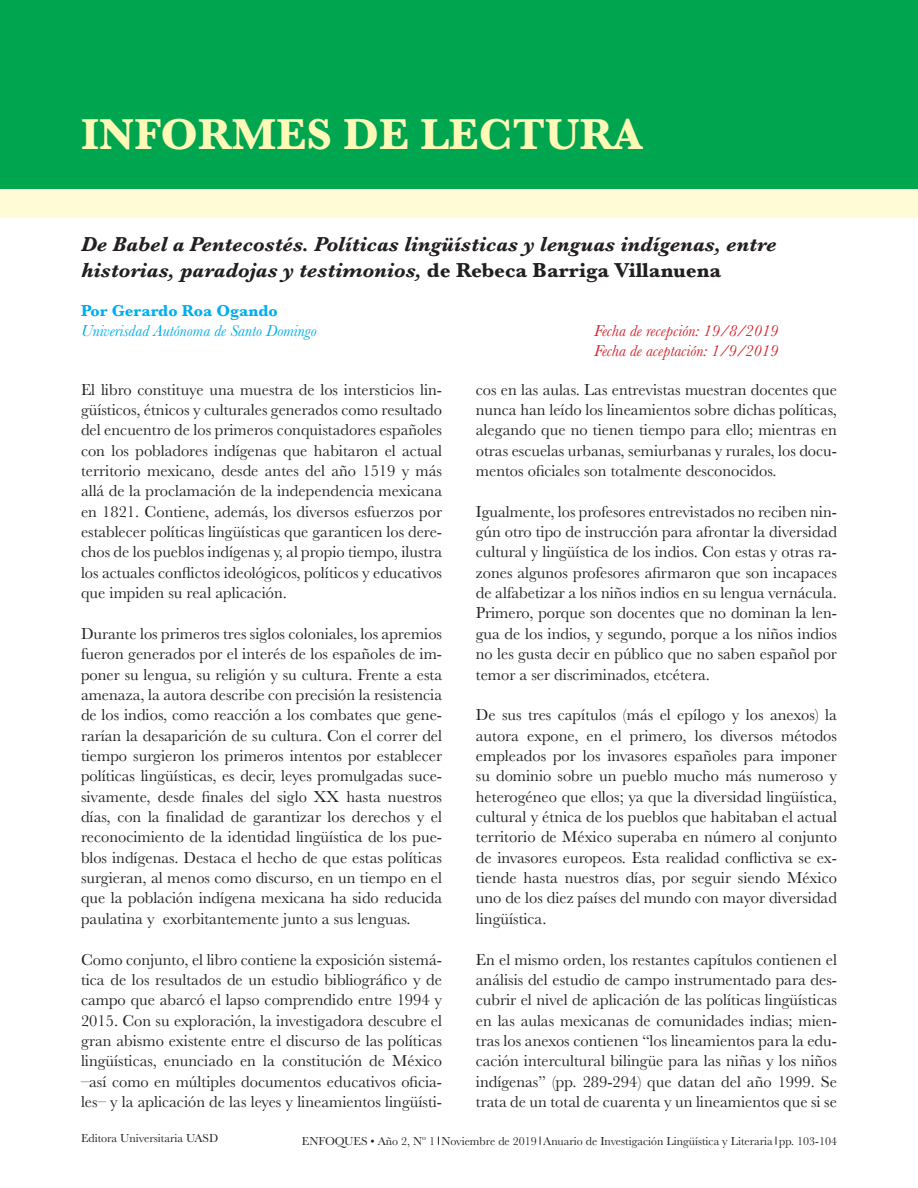
<style>
.page{position:relative;width:918px;height:1188px;background:#fff}
.page>*{position:absolute;margin:0;border:0;box-sizing:border-box;transform-origin:0 0}
.texto{font:700 45px "Baskerville";color:#fff9b8}
.titulo{font:italic 700 21px "Baskerville";color:#231f20}
.texto-2{font:16.5px/20.4px "Baskerville";color:#231f20;text-align:justify}
.texto-3{font:italic 16.5px "Baskerville";color:#d1232a}
.texto-4{font:italic 16.5px "Baskerville";color:#00aeef}
.texto-5{font:700 16.5px "Baskerville";color:#00aeef}
.t1{font:12px "Baskerville";color:#231f20}
.s1{font-style:normal}
</style>
<div class="page">
<div style="left:0;top:0;width:918px;height:217px;background:#00a54f"></div>
<div style="left:0;top:189px;width:918px;height:28px;background:#fffbd6"></div>
<p class="texto" style="left:81px;top:103px;width:563px">INFORMES DE LECTURA</p>
<p class="titulo" style="left:81px;top:230px;width:697px">De Babel a Pentecostés. Políticas lingüísticas y lenguas indígenas, entre</p>
<p class="titulo" style="left:81px;top:255px;width:642px">historias, paradojas y testimonios, <span class="s1">de Rebeca Barriga Villanuena</span></p>
<p class="texto-5" style="left:81px;top:299px;width:198px">Por Gerardo Roa Ogando</p>
<p class="texto-4" style="left:81px;top:320px;width:237px">Univerisdad Autónoma de Santo Domingo</p>
<p class="texto-3" style="left:594px;top:320px;width:186px">Fecha de recepción: 19/8/2019</p>
<p class="texto-3" style="left:594px;top:340px;width:186px">Fecha de aceptación: 1/9/2019</p>
<p class="texto-2" style="left:81px;top:379px;width:363px">El libro constituye una muestra de los intersticios lin&shy;güísticos, étnicos y culturales generados como resultado del encuentro de los primeros conquistadores españoles con los pobladores indígenas que habitaron el actual territorio mexicano, desde antes del año 1519 y más allá de la proclamación de la independencia mexicana en 1821. Contiene, además, los diversos esfuerzos por establecer políticas lingüísticas que garanticen los dere&shy;chos de los pueblos indígenas y, al propio tiempo, ilustra los actuales conflictos ideológicos, políticos y educativos que impiden su real aplicación.</p>
<p class="texto-2" style="left:81px;top:624px;width:363px">Durante los primeros tres siglos coloniales, los apremios fueron generados por el interés de los españoles de im&shy;poner su lengua, su religión y su cultura. Frente a esta amenaza, la autora describe con precisión la resistencia de los indios, como reacción a los combates que gene&shy;rarían la desaparición de su cultura. Con el correr del tiempo surgieron los primeros intentos por establecer políticas lingüísticas, es decir, leyes promulgadas suce&shy;sivamente, desde finales del siglo XX hasta nuestros días, con la finalidad de garantizar los derechos y el reconocimiento de la identidad lingüística de los pue&shy;blos indígenas. Destaca el hecho de que estas políticas surgieran, al menos como discurso, en un tiempo en el que la población indígena mexicana ha sido reducida paulatina y exorbitantemente junto a sus lenguas.</p>
<p class="texto-2" style="left:81px;top:949px;width:363px">Como conjunto, el libro contiene la exposición sistemá&shy;tica de los resultados de un estudio bibliográfico y de campo que abarcó el lapso comprendido entre 1994 y 2015. Con su exploración, la investigadora descubre el gran abismo existente entre el discurso de las políticas lingüísticas, enunciado en la constitución de México –así como en múltiples documentos educativos oficia&shy;les– y la aplicación de las leyes y lineamientos lingüísti-</p>
<p class="texto-2" style="left:476px;top:379px;width:363px">cos en las aulas. Las entrevistas muestran docentes que nunca han leído los lineamientos sobre dichas políticas, alegando que no tienen tiempo para ello; mientras en otras escuelas urbanas, semiurbanas y rurales, los docu&shy;mentos oficiales son totalmente desconocidos.</p>
<p class="texto-2" style="left:476px;top:501px;width:363px">Igualmente, los profesores entrevistados no reciben nin&shy;gún otro tipo de instrucción para afrontar la diversidad cultural y lingüística de los indios. Con estas y otras ra&shy;zones algunos profesores afirmaron que son incapaces de alfabetizar a los niños indios en su lengua vernácula.<br>Primero, porque son docentes que no dominan la len&shy;gua de los indios, y segundo, porque a los niños indios no les gusta decir en público que no saben español por temor a ser discriminados, etcétera.</p>
<p class="texto-2" style="left:476px;top:705px;width:363px">De sus tres capítulos (más el epílogo y los anexos) la autora expone, en el primero, los diversos métodos empleados por los invasores españoles para imponer su dominio sobre un pueblo mucho más numeroso y heterogéneo que ellos; ya que la diversidad lingüística, cultural y étnica de los pueblos que habitaban el actual territorio de México superaba en número al conjunto de invasores europeos. Esta realidad conflictiva se ex&shy;tiende hasta nuestros días, por seguir siendo México uno de los diez países del mundo con mayor diversidad lingüística.</p>
<p class="texto-2" style="left:476px;top:949px;width:363px">En el mismo orden, los restantes capítulos contienen el análisis del estudio de campo instrumentado para des&shy;cubrir el nivel de aplicación de las políticas lingüísticas en las aulas mexicanas de comunidades indias; mien&shy;tras los anexos contienen “los lineamientos para la edu&shy;cación intercultural bilingüe para las niñas y los niños indígenas” (pp. 289-294) que datan del año 1999. Se trata de un total de cuarenta y un lineamientos que si se</p>
<p class="t1" style="left:81px;top:1131px;width:139px">Editora Universitaria UASD</p>
<p class="t1" style="left:302px;top:1133px;width:537px">ENFOQUES • Año 2, Nº 1 Noviembre de 2019 Anuario de Investigación Lingüística y Literaria pp. 103-104</p>
</div>
